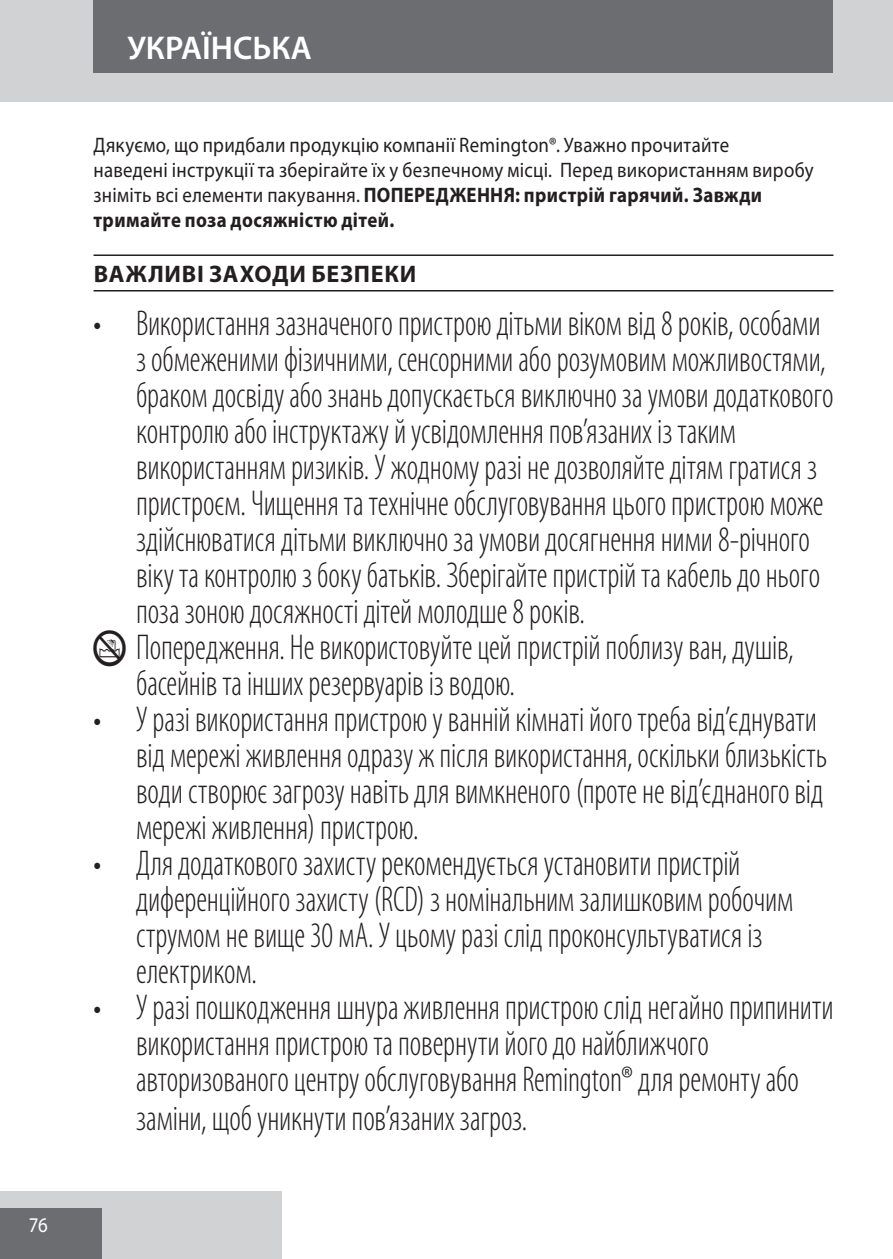
<style>
.page{position:relative;width:893px;height:1259px;background:#fff}
.page>*{position:absolute;margin:0;border:0;box-sizing:border-box;transform-origin:0 0}
.Mandatory_warnings{font:300 condensed 36px/36px "Myriad Pro";letter-spacing:-.005em;color:#231f20;scale:.9 1}
.t1{font:600 33px "Myriad Pro";color:#fff}
.heading{font:700 24px "Myriad Pro";letter-spacing:.03em;color:#231f20}
.default{font:21px/25.2px "Myriad Pro";letter-spacing:.015em;color:#231f20;scale:.9 1}
.t2{font:21px "Myriad Pro";color:#fff;scale:.9 1}
.s1{font-weight:700}
.s2{font-family:"Myriad IS Otext";font-weight:400;font-stretch:normal}
</style>
<div class="page">
<div style="left:0;top:0;width:893px;height:102px;background:#d1d2d4"></div>
<div style="left:0;top:1191px;width:282px;height:68px;background:#d1d2d4"></div>
<div style="left:0;top:1208px;width:102px;height:51px;background:#6c6d70"></div>
<div style="left:94px;top:0;width:739px;height:73px;background:#6c6d70"></div>
<hr style="left:94px;top:254px;width:739px;height:2px;background:#231f20">
<hr style="left:94px;top:290px;width:739px;height:1px;background:#231f20">
<p class="t2" style="left:29px;top:1213px;width:22px">76</p>
<p class="t1" style="left:128px;top:29px;width:186px">УКРАЇНСЬКА</p>
<p class="default" style="left:94px;top:133px;width:708px">Дякуємо, що придбали продукцію компанії Remington®. Уважно прочитайте</p>
<p class="default" style="left:94px;top:158px;width:802px">наведені інструкції та зберігайте їх у безпечному місці. Перед використанням виробу зніміть всі елементи пакування. <span class="s1">ПОПЕРЕДЖЕННЯ: пристрій гарячий. Завжди тримайте поза досяжністю дітей.</span></p>
<p class="heading" style="left:94px;top:260px;width:324px">ВАЖЛИВІ ЗАХОДИ БЕЗПЕКИ</p>
<p class="Mandatory_warnings" style="left:136px;top:305px;width:776px;text-indent:-43px">• Використання зазначеного пристрою дітьми віком від 8 років, особами з обмеженими фізичними, сенсорними або розумовим можливостями, браком досвіду або знань допускається виключно за умови додаткового контролю або інструктажу й усвідомлення пов’язаних із таким використанням ризиків. У жодному разі не дозволяйте дітям гратися з пристроєм. Чищення та технічне обслуговування цього пристрою може здійснюватися дітьми виключно за умови досягнення ними 8-річного віку та контролю з боку батьків. Зберігайте пристрій та кабель до нього поза зоною досяжності дітей молодше 8 років.</p>
<p class="Mandatory_warnings" style="left:136px;top:629px;width:732px;text-indent:-43px"><span class="s2">L</span> Попередження. Не використовуйте цей пристрій поблизу ван, душів, басейнів та інших резервуарів із водою.</p>
<p class="Mandatory_warnings" style="left:136px;top:701px;width:769px;text-indent:-43px">• У разі використання пристрою у ванній кімнаті його треба від’єднувати від мережі живлення одразу ж після використання, оскільки близькість води створює загрозу навіть для вимкненого (проте не від’єднаного від мережі живлення) пристрою.</p>
<p class="Mandatory_warnings" style="left:136px;top:845px;width:732px;text-indent:-43px">• Для додаткового захисту рекомендується установити пристрій диференційного захисту (RCD) з номінальним залишковим робочим струмом не вище 30 мА. У цьому разі слід проконсультуватися із електриком.</p>
<p class="Mandatory_warnings" style="left:136px;top:989px;width:776px;line-height:36.9px;text-indent:-43px">• У разі пошкодження шнура живлення пристрою слід негайно припинити використання пристрою та повернути його до найближчого авторизованого центру обслуговування Remington® для ремонту або заміни, щоб уникнути пов’язаних загроз.</p>
</div>
